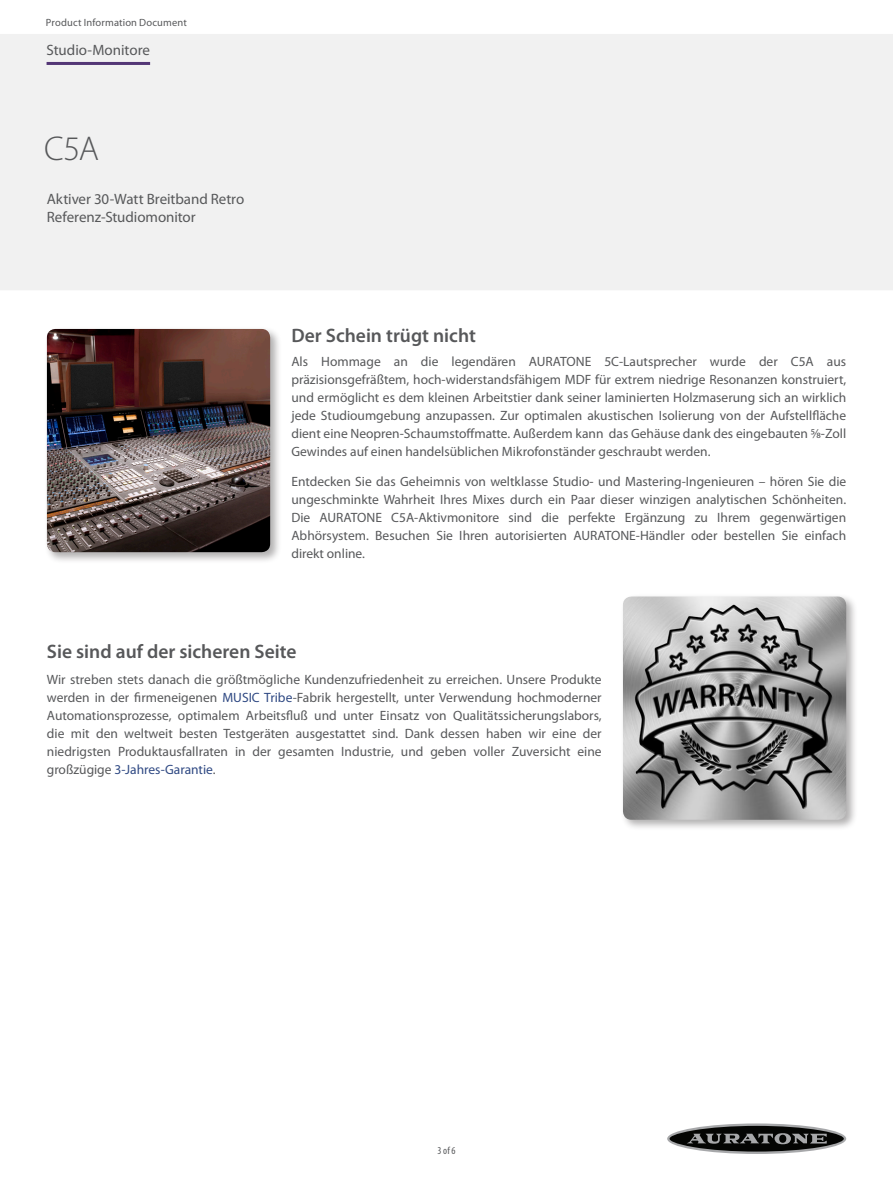
<style>
.page{position:relative;width:893px;height:1188px;background:#fff}
.page>*{position:absolute;margin:0;border:0;box-sizing:border-box;transform-origin:0 0}
.t1{font:300 34.5px "Myriad Pro";color:#57585a}
._09_Body_Header_1{font:600 19.5px "Myriad Pro";color:#57585a}
.t2{font:15px/18px "Myriad Pro";letter-spacing:-.005em;color:#57585a}
._08_Standard_Text{font:13.5px/18px "Myriad Pro";color:#57585a;text-align:justify}
.t3{font:10.5px "Myriad Pro";letter-spacing:.015em;color:#57585a}
.t4{font:condensed 10.5px "Myriad Pro";color:#57585a}
.s1{color:#2f4983}
</style>
<div class="page">
<div style="left:620px;top:593px;width:237px;height:238px;background:#231f20;opacity:.35"></div>
<img style="left:623px;top:597px;width:223px;height:223px">
<div style="left:44px;top:326px;width:237px;height:237px;background:#231f20;opacity:.35"></div>
<img style="left:47px;top:329px;width:223px;height:223px">
<hr style="left:47px;top:62px;width:103px;height:3px;background:#533676">
<svg style="left:667px;top:1123px;width:179px;height:31px"></svg>
<svg style="left:670px;top:1126px;width:174px;height:26px;background:#4f5050"></svg>
<p class="t3" style="left:46px;top:16px;width:142px">Product Information Document</p>
<p class="t2" style="left:47px;top:40px;width:105px">Studio-Monitore</p>
<h1 class="t1" style="left:44px;top:130px;width:56px">C5A</h1>
<p class="t2" style="left:47px;top:190px;width:199px">Aktiver 30-Watt Breitband Retro<br>Referenz-Studiomonitor</p>
<p class="_09_Body_Header_1" style="left:291px;top:323px;width:186px">Der Schein trügt nicht</p>
<p class="_08_Standard_Text" style="left:291px;top:352px;width:556px">Als Hommage an die legendären AURATONE 5C-Lautsprecher wurde der C5A aus präzisionsgefräßtem, hoch-widerstandsfähigem MDF für extrem niedrige Resonanzen konstruiert, und ermöglicht es dem kleinen Arbeitstier dank seiner laminierten Holzmaserung sich an wirklich jede Studioumgebung anzupassen. Zur optimalen akustischen Isolierung von der Aufstellfläche dient eine Neopren-Schaumstoffmatte. Außerdem kann das Gehäuse dank des eingebauten 5/8-Zoll Gewindes auf einen handelsüblichen Mikrofonständer geschraubt werden.</p>
<p class="_08_Standard_Text" style="left:291px;top:472px;width:556px">Entdecken Sie das Geheimnis von weltklasse Studio- und Mastering-Ingenieuren – hören Sie die ungeschminkte Wahrheit Ihres Mixes durch ein Paar dieser winzigen analytischen Schönheiten.<br>Die AURATONE C5A-Aktivmonitore sind die perfekte Ergänzung zu Ihrem gegenwärtigen Abhörsystem. Besuchen Sie Ihren autorisierten AURATONE-Händler oder bestellen Sie einfach direkt online.</p>
<p class="_09_Body_Header_1" style="left:47px;top:639px;width:251px">Sie sind auf der sicheren Seite</p>
<p class="_08_Standard_Text" style="left:47px;top:670px;width:556px">Wir streben stets danach die größtmögliche Kundenzufriedenheit zu erreichen. Unsere Produkte werden in der firmeneigenen <span class="s1">MUSIC Tribe</span>-Fabrik hergestellt, unter Verwendung hochmoderner Automationsprozesse, optimalem Arbeitsfluß und unter Einsatz von Qualitätssicherungslabors, die mit den weltweit besten Testgeräten ausgestattet sind. Dank dessen haben wir eine der niedrigsten Produktausfallraten in der gesamten Industrie, und geben voller Zuversicht eine großzügige <span class="s1">3-Jahres-Garantie</span>.</p>
<p class="t4" style="left:437px;top:1144px;width:20px">3 of 6</p>
</div>
